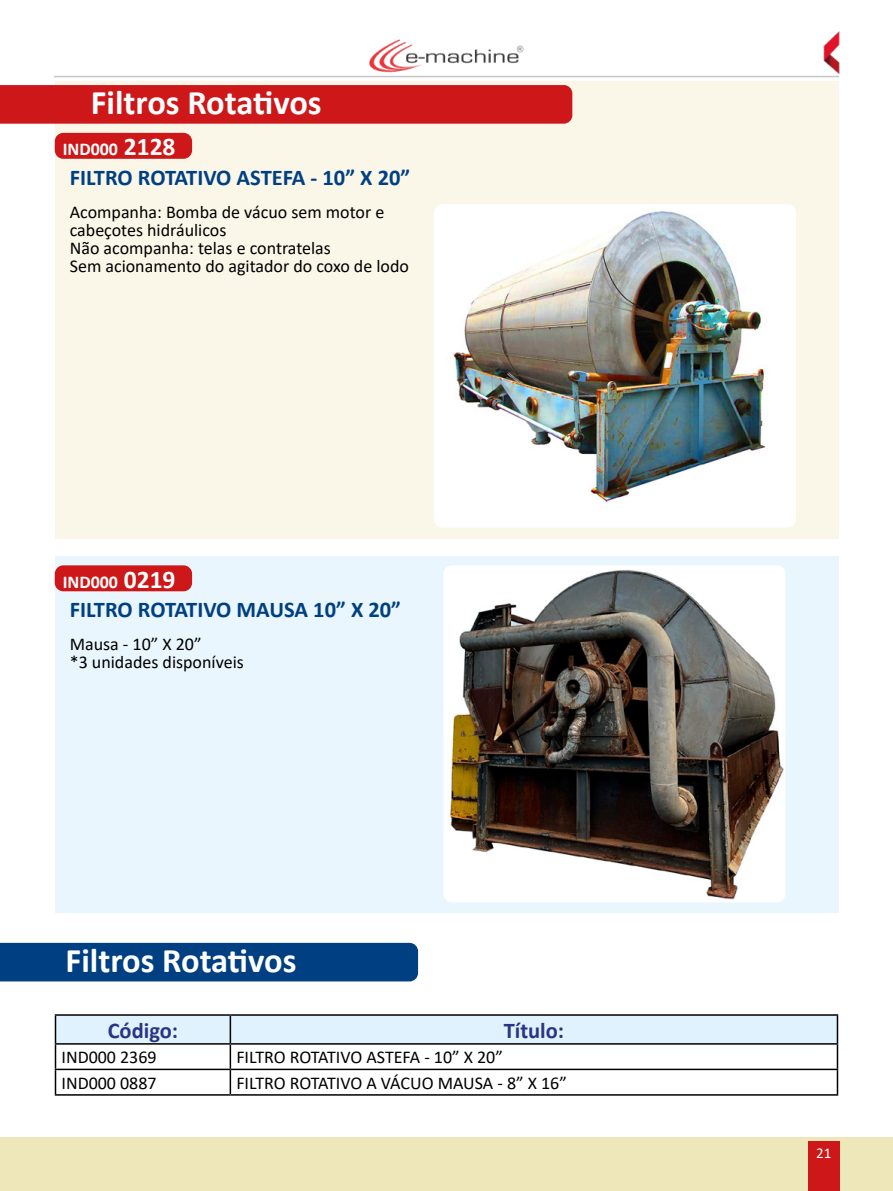
<style>
.page{position:relative;width:893px;height:1191px;background:#fff}
.page>*{position:absolute;margin:0;border:0;box-sizing:border-box;transform-origin:0 0}
.t1{font:700 34.5px "Calibri";color:#fff}
.t2{font:700 22.5px "Calibri";color:#004082}
.t3{font:700 22.5px "Calibri";color:#283583}
.t4{font:18px/18px "Calibri";color:#000}
.t5{font:700 18px "Calibri";color:#fff}
.t6{font:15px "Calibri";color:#fff}
.s1{font-size:25.5px}
</style>
<div class="page">
<img style="left:369px;top:39px;width:155px;height:34px">
<hr style="left:54px;top:76px;width:785px;height:1px;background:#c6c6c6">
<div style="left:0;top:1137px;width:893px;height:54px;background:#eee7b9"></div>
<div style="left:808px;top:1141px;width:32px;height:50px;background:#cd1719"></div>
<img style="left:823px;top:31px;width:17px;height:45px">
<div style="left:55px;top:81px;width:783px;height:458px;background:#faf7e8"></div>
<div style="left:55px;top:556px;width:783px;height:356px;background:#eaf6fe"></div>
<img style="left:434px;top:204px;width:362px;height:323px">
<img style="left:444px;top:565px;width:341px;height:337px">
<div style="left:55px;top:133px;width:137px;height:26px;background:#cd1719;border-radius:9px"></div>
<div style="left:0;top:85px;width:572px;height:39px;background:#cd1719"></div>
<div style="left:0;top:943px;width:418px;height:38px;background:#004082"></div>
<hr style="left:55px;top:1094px;width:175px;height:1px;background:#000">
<hr style="left:230px;top:1094px;width:608px;height:1px;background:#000">
<hr style="left:55px;top:1014px;width:175px;height:1px;background:#000">
<hr style="left:230px;top:1014px;width:608px;height:1px;background:#000">
<svg style="left:55px;top:1015px;width:783px;height:79px"></svg>
<hr style="left:55px;top:1043px;width:175px;height:1px;background:#000">
<hr style="left:230px;top:1043px;width:608px;height:1px;background:#000">
<div style="left:55px;top:565px;width:137px;height:26px;background:#cd1719;border-radius:9px"></div>
<h1 class="t1" style="left:91px;top:78px;width:232px">Filtros Rotativos</h1>
<p class="t5" style="left:63px;top:136px;width:114px">IND000 <span class="s1">2128</span></p>
<p class="t2" style="left:70px;top:161px;width:342px">FILTRO ROTATIVO ASTEFA - 10” X 20”</p>
<p class="t4" style="left:70px;top:202px;width:341px">Acompanha: Bomba de vácuo sem motor e cabeçotes hidráulicos<br>Não acompanha: telas e contratelas<br>Sem acionamento do agitador do coxo de lodo</p>
<p class="t5" style="left:63px;top:569px;width:114px">IND000 <span class="s1">0219</span></p>
<p class="t2" style="left:70px;top:594px;width:333px">FILTRO ROTATIVO MAUSA 10” X 20”</p>
<p class="t4" style="left:70px;top:635px;width:176px">Mausa - 10” X 20”<br>*3 unidades disponíveis</p>
<h1 class="t1" style="left:66px;top:935px;width:232px">Filtros Rotativos</h1>
<p class="t3" style="left:108px;top:1014px;width:72px">Código:</p>
<p class="t3" style="left:504px;top:1014px;width:62px">Título:</p>
<p class="t4" style="left:62px;top:1048px;width:97px">IND000 2369</p>
<p class="t4" style="left:236px;top:1048px;width:268px">FILTRO ROTATIVO ASTEFA - 10” X 20”</p>
<p class="t4" style="left:62px;top:1073px;width:97px">IND000 0887</p>
<p class="t4" style="left:236px;top:1073px;width:332px">FILTRO ROTATIVO A VÁCUO MAUSA - 8” X 16”</p>
<p class="t6" style="left:816px;top:1142px;width:17px">21</p>
</div>
